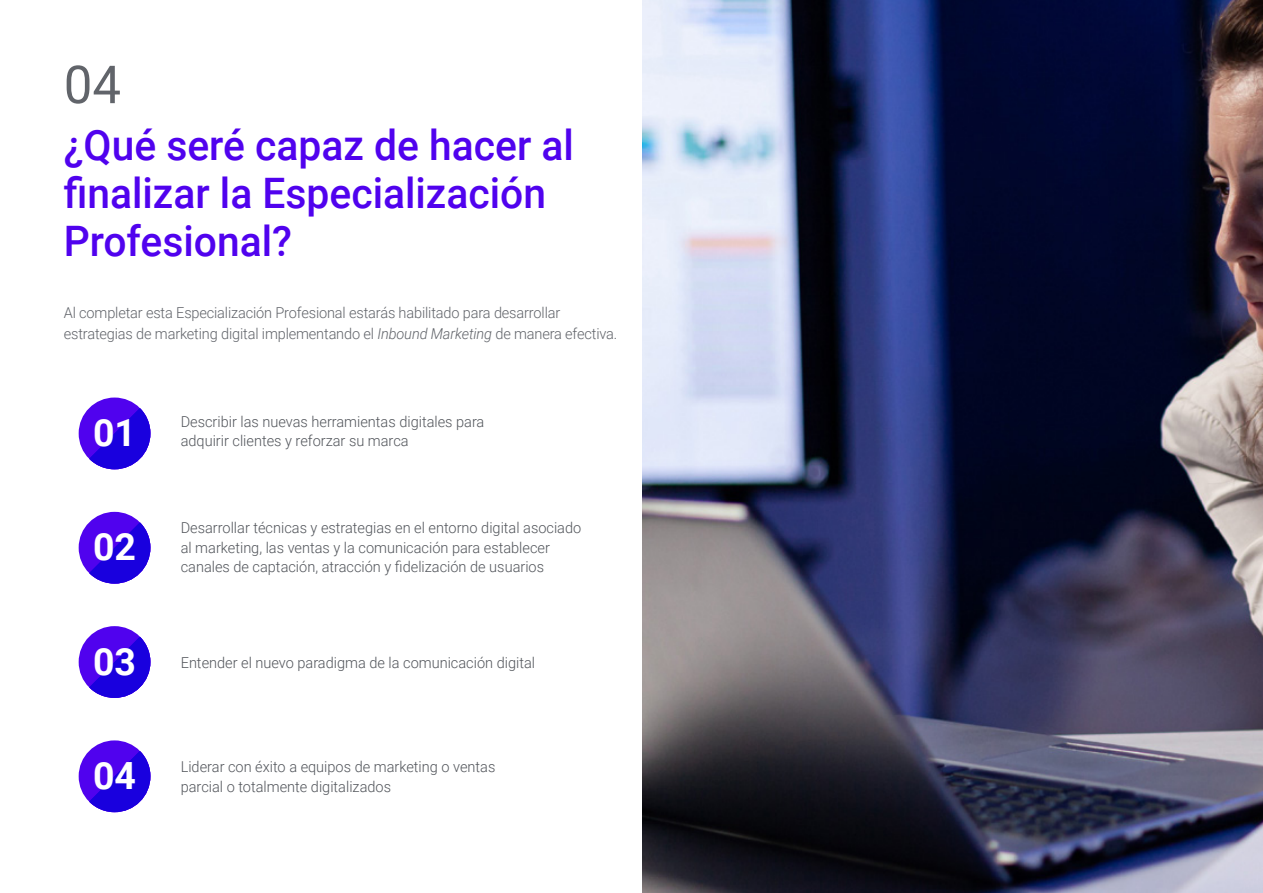
<style>
.page{position:relative;width:1263px;height:893px;background:#fff}
.page>*{position:absolute;margin:0;border:0;box-sizing:border-box;transform-origin:0 0}
.t1{font:52.5px "Roboto";color:#61646a}
.t2{font:500 42px/48px "Roboto";color:#5002ee}
.t3{font:700 37.5px "Roboto";color:#fff}
.t4{font:300 15px/19.5px "Roboto";color:#52555b}
.t5{font:300 15px/21px "Roboto";letter-spacing:-.01em;color:#61646a}
.s1{font-style:italic}
</style>
<div class="page">
<div style="left:79px;top:512px;width:71px;height:72px;background:#5002ee;border-radius:50%"></div>
<svg style="left:89px;top:522px;width:61px;height:62px"></svg>
<div style="left:79px;top:740px;width:71px;height:72px;background:#5002ee;border-radius:50%"></div>
<svg style="left:89px;top:751px;width:61px;height:61px"></svg>
<div style="left:79px;top:626px;width:71px;height:72px;background:#5002ee;border-radius:50%"></div>
<svg style="left:89px;top:637px;width:61px;height:61px"></svg>
<div style="left:79px;top:398px;width:71px;height:71px;background:#5002ee;border-radius:50%"></div>
<svg style="left:89px;top:408px;width:61px;height:61px"></svg>
<img style="left:642px;top:0;width:621px;height:893px">
<h1 class="t1" style="left:64px;top:48px;width:59px">04</h1>
<h2 class="t2" style="left:64px;top:119px;width:512px">¿Qué seré capaz de hacer al finalizar la Especialización<br>Profesional?</h2>
<p class="t5" style="left:64px;top:302px;width:555px">Al completar esta Especialización Profesional estarás habilitado para desarrollar estrategias de marketing digital implementando el <span class="s1">Inbound Marketing</span> de manera efectiva.</p>
<h3 class="t3" style="left:93px;top:407px;width:45px">01</h3>
<h3 class="t3" style="left:93px;top:521px;width:45px">02</h3>
<h3 class="t3" style="left:93px;top:635px;width:45px">03</h3>
<h3 class="t3" style="left:93px;top:749px;width:45px">04</h3>
<p class="t4" style="left:181px;top:411px;width:305px">Describir las nuevas herramientas digitales para adquirir clientes y reforzar su marca</p>
<p class="t4" style="left:181px;top:518px;width:402px">Desarrollar técnicas y estrategias en el entorno digital asociado al marketing, las ventas y la comunicación para establecer canales de captación, atracción y fidelización de usuarios</p>
<p class="t4" style="left:181px;top:652px;width:356px">Entender el nuevo paradigma de la comunicación digital</p>
<p class="t4" style="left:181px;top:756px;width:316px">Liderar con éxito a equipos de marketing o ventas parcial o totalmente digitalizados</p>
</div>
